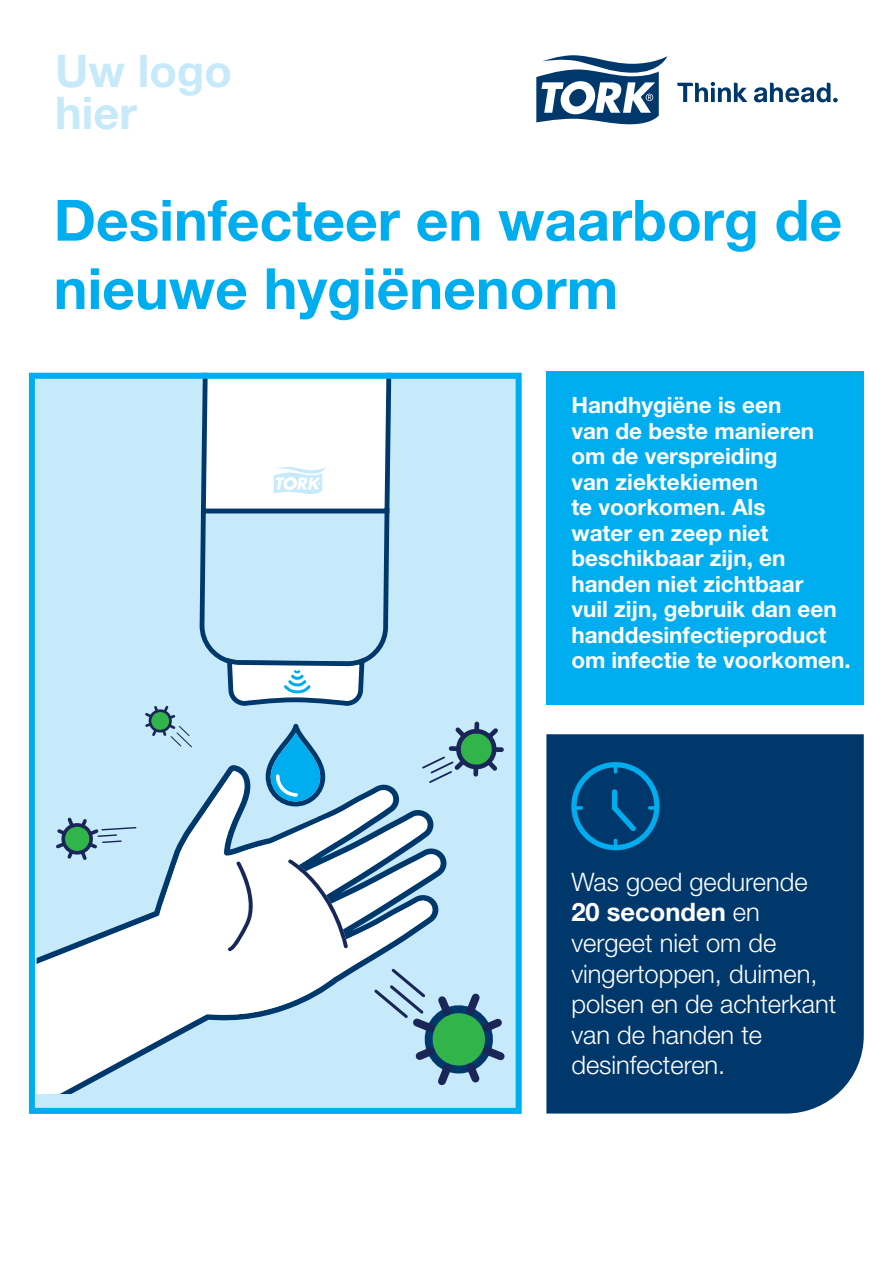
<style>
.page{position:relative;width:893px;height:1263px;background:#fff}
.page>*{position:absolute;margin:0;border:0;box-sizing:border-box;transform-origin:0 0}
.t1{font:700 57px/68.4px "Helvetica Neue LT Std";color:#00aeef}
.t2{font:700 45px/42px "Helvetica Neue LT Std";color:#c6eafa}
.t3{font:300 25.5px/30.6px "Helvetica Neue LT Std";color:#fff}
.t4{font:700 22.5px/25.5px "Helvetica Neue LT Std";color:#fff}
.s1{font-weight:700}
</style>
<div class="page">
<svg style="left:536px;top:55px;width:131px;height:70px"></svg>
<svg style="left:677px;top:82px;width:70px;height:20px"></svg>
<svg style="left:754px;top:83px;width:84px;height:19px"></svg>
<div style="left:546px;top:371px;width:318px;height:333px;background:#00aeef"></div>
<div style="left:546px;top:734px;width:318px;height:379px;background:#00386c"></div>
<div style="left:30px;top:372px;width:492px;height:741px;background:#c6eafa"></div>
<svg style="left:571px;top:762px;width:89px;height:88px;background:#005188"></svg>
<svg style="left:36px;top:771px;width:393px;height:323px"></svg>
<svg style="left:228px;top:861px;width:33px;height:90px;background:#e1e3e9"></svg>
<svg style="left:288px;top:814px;width:154px;height:134px;background:#b9cbda"></svg>
<svg style="left:53px;top:815px;width:84px;height:48px"></svg>
<svg style="left:421px;top:721px;width:83px;height:63px"></svg>
<svg style="left:372px;top:966px;width:133px;height:125px"></svg>
<svg style="left:143px;top:372px;width:251px;height:435px"></svg>
<div style="left:29px;top:373px;width:493px;height:741px;border:6px solid #00aeef"></div>
<p class="t2" style="left:55px;top:49px;width:178px">Uw logo hier</p>
<p class="t1" style="left:54px;top:185px;width:790px">Desinfecteer en waarborg de nieuwe hygiënenorm</p>
<p class="t4" style="left:571px;top:392px;width:281px">Handhygiëne is een<br>van de beste manieren om de verspreiding<br>van ziektekiemen<br>te voorkomen. Als<br>water en zeep niet beschikbaar zijn, en handen niet zichtbaar<br>vuil zijn, gebruik dan een handdesinfectieproduct om infectie te voorkomen.</p>
<p class="t3" style="left:571px;top:866px;width:266px">Was goed gedurende<br><span class="s1">20 seconden</span> en vergeet niet om de vingertoppen, duimen, polsen en de achterkant van de handen te desinfecteren.</p>
</div>
